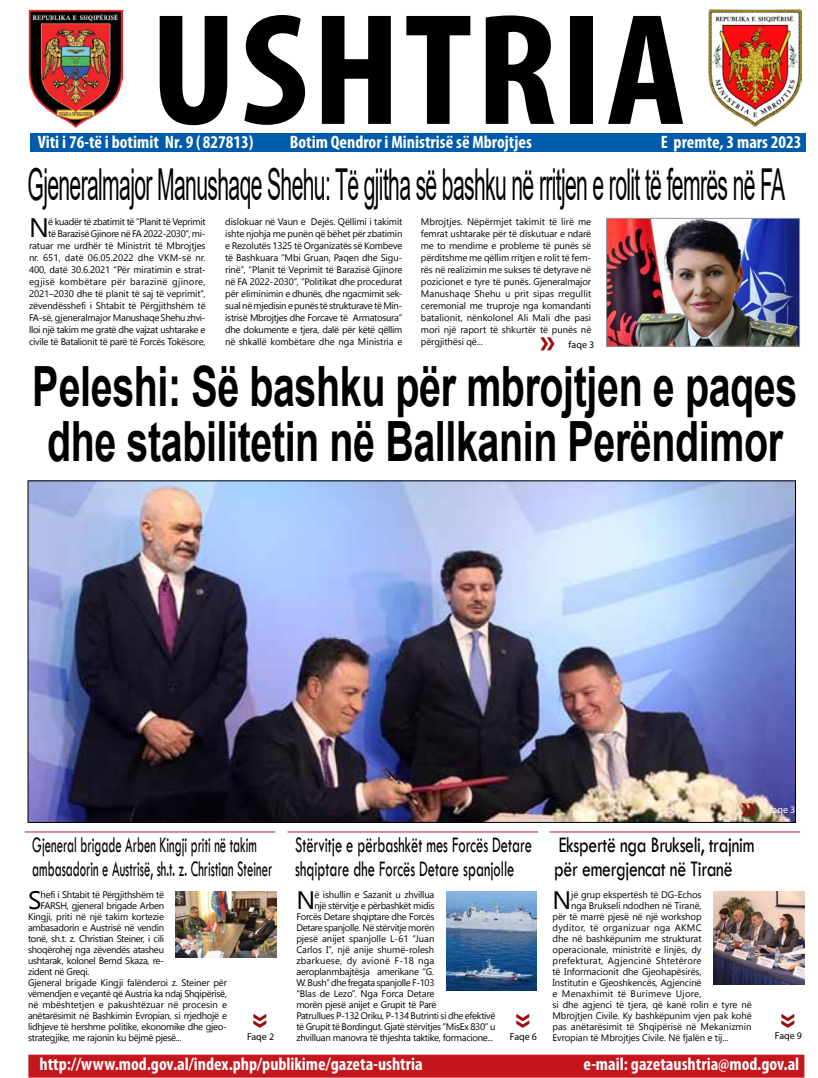
<style>
.page{position:relative;width:818px;height:1078px;background:#fff}
.page>*{position:absolute;margin:0;border:0;box-sizing:border-box;transform-origin:0 0}
.t1{font:700 condensed 160px "Myriad Pro";letter-spacing:.02em;color:#000;scale:1.08 1}
.t2{font:700 55.5px/55px "Arial";letter-spacing:-.01em;color:#000;scale:.71 1}
.t3{font:44px "Arial";letter-spacing:-.03em;color:#000;scale:.48 1}
.t4{font:700 34px "Myriad Pro";color:#9e0b0f}
.t5{font:26.6px "Nirmala UI";color:#000}
.t6{font:25.2px "Nirmala UI";color:#000}
.t7{font:23px/24px "Tw Cen";color:#000;scale:.55 1}
.t8{font:23px/24px "Tw Cen";color:#000;scale:.63 1}
.t9{font:23px/24px "Tw Cen";letter-spacing:-.02em;color:#000;scale:.77 1}
.t10{font:700 condensed 18px "Myriad Pro";color:#fff}
.t11{font:10px "Myriad Pro";color:#000}
.t12{font:10px "Myriad Pro";color:#fff}
.t13{font:9.5px/12px "Nirmala UI";letter-spacing:-.015em;color:#000;text-align:justify}
.t14{font:9.5px "Nirmala UI";letter-spacing:.025em;color:#000}
.t15{font:9.5px "Nirmala UI";letter-spacing:.005em;color:#000}
.t16{font:9.5px "Nirmala UI";letter-spacing:-.035em;color:#000}
</style>
<div class="page">
<img style="left:29px;top:482px;width:765px;height:338px">
<div style="left:30px;top:133px;width:775px;height:19px;background:#005baa"></div>
<div style="left:29px;top:1054px;width:775px;height:22px;background:#c4161c"></div>
<div style="left:28px;top:1054px;width:776px;height:23px;border:1px solid #c4161c"></div>
<img style="left:28px;top:10px;width:95px;height:117px">
<img style="left:708px;top:10px;width:94px;height:116px">
<img style="left:446px;top:891px;width:91px;height:98px">
<img style="left:176px;top:891px;width:100px;height:66px">
<img style="left:713px;top:891px;width:91px;height:93px">
<hr style="left:25px;top:831px;width:250px;height:1px;background:#c4122f">
<hr style="left:287px;top:831px;width:251px;height:1px;background:#c4122f">
<hr style="left:549px;top:831px;width:251px;height:1px;background:#c4122f">
<img style="left:608px;top:220px;width:189px;height:124px">
<div style="left:606px;top:218px;width:193px;height:128px;border:1px solid #939598"></div>
<h1 class="t1" style="left:150px;top:-29px;width:497px">ushtria</h1>
<h3 class="t10" style="left:290px;top:131px;width:244px">Botim Qendror i Ministrisë së Mbrojtjes</h3>
<h3 class="t10" style="left:661px;top:131px;width:142px">E premte, 3 mars 2023</h3>
<h3 class="t10" style="left:38px;top:131px;width:217px">Viti i 76-të i botimit Nr. 9 (827813)</h3>
<h3 class="t3" style="left:28px;top:154px;width:1580px">Gjeneralmajor Manushaqe Shehu: Të gjitha së bashku në rritjen e rolit të femrës në FA</h3>
<p class="t13" style="left:29px;top:215px;width:178px;text-align:right">ë kuadër të zbatimit të “Planit të Veprimit<br>të Barazisë Gjinore në FA 2022-2030”, mi&shy;ratuar me urdhër të Ministrit të Mbrojtjes nr. 651, datë 06.05.2022 dhe VKM-së nr.<br>400, datë 30.6.2021 “Për miratimin e strat&shy;egjisë kombëtare për barazinë gjinore, 2021–2030 dhe të planit të saj të veprimit”, zëvendësshefi i Shtabit të Përgjithshëm të FA-së, gjeneralmajor Manushaqe Shehu zhvi&shy;lloi një takim me gratë dhe vajzat ushtarake e civile të Batalionit të parë të Forcës Tokësore,</p>
<p class="t13" style="left:225px;top:215px;width:179px">dislokuar në Vaun e Dejës. Qëllimi i takimit ishte njohja me punën që bëhet për zbatimin e Rezolutës 1325 të Organizatës së Kombeve të Bashkuara “Mbi Gruan, Paqen dhe Sigu&shy;rinë”, “Planit të Veprimit të Barazisë Gjinore në FA 2022-2030”, “Politikat dhe procedurat për eliminimin e dhunës, dhe ngacmimit sek&shy;sual në mjedisin e punës të strukturave të Min&shy;istrisë Mbrojtjes dhe Forcave të Armatosura” dhe dokumente e tjera, dalë për këtë qëllim në shkallë kombëtare dhe nga Ministria e</p>
<p class="t13" style="left:421px;top:215px;width:172px">Mbrojtjes. Nëpërmjet takimit të lirë me femrat ushtarake për të diskutuar e ndarë me to mendime e probleme të punës së përditshme me qëllim rritjen e rolit të fem&shy;rës në realizimin me sukses të detyrave në pozicionet e tyre të punës. Gjeneralmajor Manushaqe Shehu u prit sipas rregullit ceremonial me truproje nga komandanti batalionit, nënkolonel Ali Mali dhe pasi mori një raport të shkurtër të punës në përgjithësi që...</p>
<h3 class="t5" style="left:29px;top:207px;width:21px">N</h3>
<h3 class="t4" style="left:539px;top:322px;width:17px">»</h3>
<p class="t11" style="left:568px;top:338px;width:27px">faqe 3</p>
<h2 class="t2" style="left:33px;top:359px;width:1078px">Peleshi: Së bashku për mbrojtjen e paqes dhe stabilitetin në Ballkanin Perëndimor</h2>
<h3 class="t4" style="left:740px;top:787px;width:17px">»</h3>
<p class="t12" style="left:769px;top:803px;width:27px">faqe 3</p>
<h3 class="t7" style="left:32px;top:832px;width:438px">Gjeneral brigade Arben Kingji priti në takim ambasadorin e Austrisë, sh.t. z. Christian Steiner</h3>
<h3 class="t9" style="left:554px;top:832px;width:262px">Ekspertë nga Brukseli, trajnim për emergjencat në Tiranë</h3>
<h3 class="t8" style="left:295px;top:832px;width:378px">Stërvitje e përbashkët mes Forcës Detare shqiptare dhe Forcës Detare spanjolle</h3>
<h3 class="t6" style="left:296px;top:880px;width:20px">N</h3>
<p class="t13" style="left:314px;top:887px;width:121px">ë ishullin e Sazanit u zhvillua</p>
<h3 class="t6" style="left:28px;top:880px;width:15px">S</h3>
<p class="t13" style="left:41px;top:887px;width:125px">hefi i Shtabit të Përgjithshëm të</p>
<h3 class="t6" style="left:552px;top:880px;width:20px">N</h3>
<p class="t13" style="left:571px;top:887px;width:132px">jë grup ekspertësh të DG-Echos</p>
<p class="t13" style="left:41px;top:898px;width:125px">FARSH, gjeneral brigade Arben</p>
<p class="t13" style="left:28px;top:909px;width:137px">Kingji, priti në një takim kortezie</p>
<p class="t13" style="left:28px;top:920px;width:138px">ambasadorin e Austrisë në vendin</p>
<p class="t13" style="left:28px;top:931px;width:138px">tonë, sh.t. z. Christian Steiner, i cili</p>
<p class="t13" style="left:28px;top:942px;width:138px">shoqërohej nga zëvendës atasheu</p>
<p class="t13" style="left:28px;top:953px;width:138px">ushtarak, kolonel Bernd Skaza, re-</p>
<p class="t13" style="left:28px;top:964px;width:63px">zident në Greqi.</p>
<p class="t13" style="left:28px;top:975px;width:200px">Gjeneral brigade Kingji falënderoi z. Steiner për</p>
<p class="t13" style="left:28px;top:986px;width:200px">vëmendjen e veçantë që Austria ka ndaj Shqipërisë,</p>
<p class="t15" style="left:28px;top:996px;width:200px">në mbështetjen e pakushtëzuar në procesin e</p>
<p class="t13" style="left:28px;top:1008px;width:201px">anëtarësimit në Bashkimin Evropian, si rrjedhojë e</p>
<p class="t13" style="left:28px;top:1019px;width:200px">lidhjeve të hershme politike, ekonomike dhe gjeo-</p>
<p class="t13" style="left:28px;top:1030px;width:155px">strategjike, me rajonin ku bëjmë pjesë...</p>
<p class="t11" style="left:247px;top:1029px;width:29px">Faqe 2</p>
<p class="t13" style="left:314px;top:898px;width:121px">një stërvitje e përbashkët midis</p>
<p class="t13" style="left:296px;top:909px;width:140px">Forcës Detare shqiptare dhe Forcës</p>
<p class="t13" style="left:296px;top:920px;width:139px">Detare spanjolle. Në stërvitje morën</p>
<p class="t13" style="left:296px;top:931px;width:139px">pjesë anijet spanjolle L-61 “Juan</p>
<p class="t13" style="left:296px;top:942px;width:139px">Carlos I”, një anije shumë-rolesh</p>
<p class="t14" style="left:296px;top:952px;width:140px">zbarkuese, dy avionë F-18 nga</p>
<p class="t13" style="left:296px;top:964px;width:139px">aeroplanmbajtësja amerikane “G.</p>
<p class="t16" style="left:296px;top:974px;width:140px">W. Bush” dhe fregata spanjolle F-103</p>
<p class="t13" style="left:296px;top:986px;width:139px">“Blas de Lezo”. Nga Forca Detare</p>
<p class="t13" style="left:296px;top:997px;width:141px">morën pjesë anijet e Grupit të Parë</p>
<p class="t13" style="left:296px;top:1008px;width:201px">Patrullues P-132 Oriku, P-134 Butrinti si dhe efektivë</p>
<p class="t13" style="left:296px;top:1019px;width:200px">të Grupit të Bordingut. Gjatë stërvitjes “MisEx 830” u</p>
<p class="t13" style="left:296px;top:1030px;width:198px">zhvilluan manovra të thjeshta taktike, formacione...</p>
<p class="t13" style="left:571px;top:898px;width:132px">nga Brukseli ndodhen në Tiranë,</p>
<p class="t13" style="left:552px;top:909px;width:151px">për të marrë pjesë në një workshop</p>
<p class="t14" style="left:552px;top:919px;width:151px">dyditor, të organizuar nga AKMC</p>
<p class="t13" style="left:552px;top:931px;width:150px">dhe në bashkëpunim me strukturat</p>
<p class="t13" style="left:552px;top:942px;width:150px">operacionale, ministritë e linjës, dy</p>
<p class="t14" style="left:552px;top:952px;width:150px">prefekturat, Agjencinë Shtetërore</p>
<p class="t13" style="left:552px;top:964px;width:150px">të Informacionit dhe Gjeohapësirës,</p>
<p class="t13" style="left:552px;top:975px;width:151px">Institutin e Gjeoshkencës, Agjencinë</p>
<p class="t14" style="left:552px;top:985px;width:150px">e Menaxhimit të Burimeve Ujore,</p>
<p class="t13" style="left:552px;top:997px;width:201px">si dhe agjenci të tjera, që kanë rolin e tyre në</p>
<p class="t13" style="left:552px;top:1008px;width:201px">Mbrojtjen Civile. Ky bashkëpunim vjen pak kohë</p>
<p class="t13" style="left:552px;top:1019px;width:200px">pas anëtarësimit të Shqipërisë në Mekanizmin</p>
<p class="t13" style="left:552px;top:1030px;width:177px">Evropian të Mbrojtjes Civile. Në fjalën e tij...</p>
<h3 class="t4" style="left:545px;top:1012px;width:17px;rotate:90deg">»</h3>
<h3 class="t4" style="left:282px;top:1013px;width:17px;rotate:90deg">»</h3>
<p class="t11" style="left:510px;top:1029px;width:29px">Faqe 6</p>
<h3 class="t4" style="left:810px;top:1013px;width:17px;rotate:90deg">»</h3>
<p class="t11" style="left:775px;top:1029px;width:29px">Faqe 9</p>
<h3 class="t10" style="left:39px;top:1051px;width:385px">http://www.mod.gov.al/index.php/publikime/gazeta-ushtria</h3>
<h3 class="t10" style="left:583px;top:1051px;width:217px">e-mail: gazetaushtria@mod.gov.al</h3>
</div>
